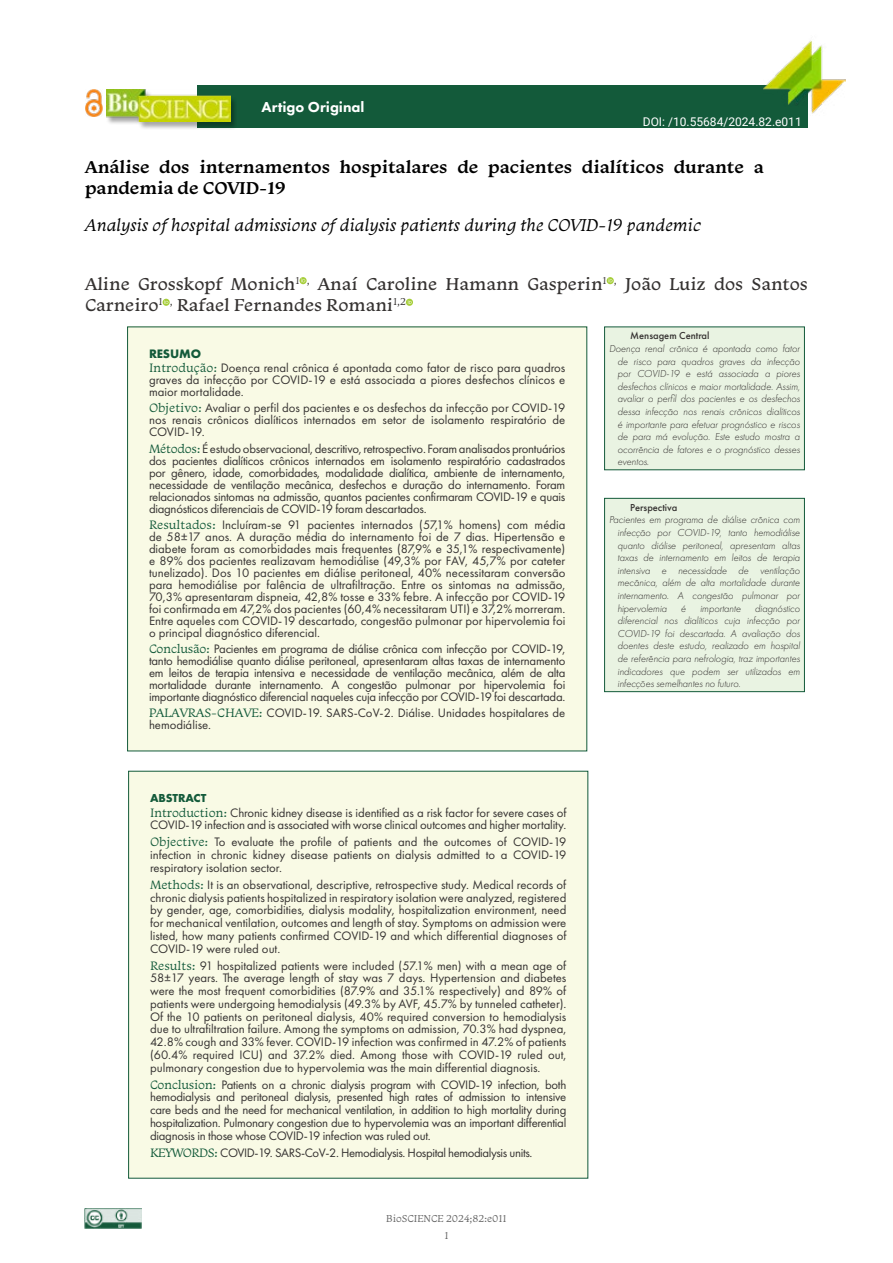
<style>
.page{position:relative;width:893px;height:1263px;background:#fff}
.page>*{position:absolute;margin:0;border:0;box-sizing:border-box;transform-origin:0 0}
.t1{font:18px/21.6px "Monarcha";color:#353231}
.t2{font:600 18px/21.6px "Monarcha";color:#000}
.t3{font:italic 18px "Monarcha";color:#000}
.t4{font:800 15px "Futura PT";color:#fff}
.t5{font:12.75px/12px "Futura PT";color:#353231;text-align:justify}
.t6{font:12.75px "Futura PT";letter-spacing:-.03em;color:#353231}
.t7{font:12px "Roboto";color:#fff}
.t8{font:700 12px "Futura PT";letter-spacing:-.01em;color:#135a3a}
.t9{font:italic 300 10.5px/12.6px "Futura PT";letter-spacing:-.01em;color:#353231;text-align:justify}
.t10{font:500 10.5px "Futura PT";color:#353231}
.t11{font:10.5px/17px "Monarcha";color:#646464;text-align:center}
.s1{font-weight:700;color:#135a3a}
.s2{font-family:"Monarcha";color:#135a3a}
</style>
<div class="page">
<div style="left:198px;top:85px;width:610px;height:43px;background:#135a3a"></div>
<img style="left:764px;top:40px;width:81px;height:74px">
<div style="left:106px;top:91px;width:131px;height:39px;background:#000;opacity:.35"></div>
<img style="left:106px;top:90px;width:124px;height:32px">
<svg style="left:300px;top:277px;width:7px;height:7px"></svg>
<svg style="left:301px;top:278px;width:4px;height:4px"></svg>
<svg style="left:607px;top:277px;width:7px;height:7px"></svg>
<svg style="left:609px;top:278px;width:3px;height:4px"></svg>
<svg style="left:163px;top:299px;width:7px;height:7px"></svg>
<svg style="left:164px;top:300px;width:4px;height:4px"></svg>
<svg style="left:406px;top:299px;width:7px;height:7px"></svg>
<svg style="left:408px;top:300px;width:4px;height:4px"></svg>
<div style="left:128px;top:327px;width:459px;height:424px;background:#f9fae5"></div>
<div style="left:129px;top:771px;width:459px;height:407px;background:#f9fae5"></div>
<img style="left:85px;top:90px;width:17px;height:27px">
<img style="left:85px;top:1208px;width:57px;height:21px">
<div style="left:605px;top:327px;width:199px;height:143px;background:#e9f3e2"></div>
<div style="left:604px;top:327px;width:201px;height:143px;border:1px solid #135a3a"></div>
<div style="left:605px;top:498px;width:199px;height:194px;background:#e9f3e2"></div>
<div style="left:604px;top:498px;width:201px;height:194px;border:1px solid #135a3a"></div>
<p class="t4" style="left:262px;top:98px;width:104px">Artigo Original</p>
<p class="t7" style="left:643px;top:114px;width:160px">DOI: /10.55684/2024.82.e011</p>
<h1 class="t2" style="left:85px;top:155px;width:680px">Análise dos internamentos hospitalares de pacientes dialíticos durante a pandemia de COVID-19</h1>
<h1 class="t3" style="left:85px;top:214px;width:618px">Analysis of hospital admissions of dialysis patients during the COVID-19 pandemic</h1>
<h1 class="t1" style="left:85px;top:272px;width:724px">Aline Grosskopf Monich<sup>1</sup> <sup>,</sup> Anaí Caroline Hamann Gasperin<sup>1</sup> <sup>,</sup> João Luiz dos Santos<br>Carneiro<sup>1</sup> <sup>,</sup> Rafael Fernandes Romani<sup>1,2</sup></h1>
<p class="t5" style="left:149px;top:347px;width:418px;line-height:14.1px"><span class="s1">RESUMO<br></span><span class="s2">Introdução:</span> Doença renal crônica é apontada como fator de risco para quadros</p>
<p class="t5" style="left:149px;top:374px;width:418px">graves da infecção por COVID-19 e está associada a piores desfechos clínicos e maior mortalidade.</p>
<p class="t5" style="left:149px;top:402px;width:418px"><span class="s2">Objetivo:</span> Avaliar o perfil dos pacientes e os desfechos da infecção por COVID-19 nos renais crônicos dialíticos internados em setor de isolamento respiratório de COVID-19.</p>
<p class="t5" style="left:149px;top:442px;width:418px"><span class="s2">Métodos:</span> É estudo observacional, descritivo, retrospectivo. Foram analisados prontuários dos pacientes dialíticos crônicos internados em isolamento respiratório cadastrados por gênero, idade, comorbidades, modalidade dialítica, ambiente de internamento, necessidade de ventilação mecânica, desfechos e duração do internamento. Foram relacionados sintomas na admissão, quantos pacientes confirmaram COVID-19 e quais diagnósticos diferenciais de COVID-19 foram descartados.</p>
<p class="t5" style="left:149px;top:519px;width:418px"><span class="s2">Resultados:</span> Incluíram-se 91 pacientes internados (57,1% homens) com média de 58±17 anos. A duração média do internamento foi de 7 dias. Hipertensão e diabete foram as comorbidades mais frequentes (87,9% e 35,1% respectivamente) e 89% dos pacientes realizavam hemodiálise (49,3% por FAV, 45,7% por cateter tunelizado). Dos 10 pacientes em diálise peritoneal, 40% necessitaram conversão para hemodiálise por falência de ultrafiltração. Entre os sintomas na admissão, 70,3% apresentaram dispneia, 42,8% tosse e 33% febre. A infecção por COVID-19 foi confirmada em 47,2% dos pacientes (60,4% necessitaram UTI) e 37,2% morreram.<br>Entre aqueles com COVID-19 descartado, congestão pulmonar por hipervolemia foi o principal diagnóstico diferencial.</p>
<p class="t5" style="left:149px;top:643px;width:418px"><span class="s2">Conclusão:</span> Pacientes em programa de diálise crônica com infecção por COVID-19, tanto hemodiálise quanto diálise peritoneal, apresentaram altas taxas de internamento em leitos de terapia intensiva e necessidade de ventilação mecânica, além de alta mortalidade durante internamento. A congestão pulmonar por hipervolemia foi importante diagnóstico diferencial naqueles cuja infecção por COVID-19 foi descartada.</p>
<p class="t5" style="left:149px;top:707px;width:418px"><span class="s2">PALAVRAS-CHAVE:</span> COVID-19. SARS-CoV-2. Diálise. Unidades hospitalares de hemodiálise.</p>
<p class="t10" style="left:630px;top:329px;width:81px">Mensagem Central</p>
<p class="t9" style="left:617px;top:342px;width:184px;text-indent:-9px">Doença renal crônica é apontada como fator de risco para quadros graves da infecção por COVID-19 e está associada a piores desfechos clínicos e maior mortalidade. Assim, avaliar o perfil dos pacientes e os desfechos dessa infecção nos renais crônicos dialíticos é importante para efetuar prognóstico e riscos de para má evolução. Este estudo mostra a ocorrência de fatores e o prognóstico desses eventos.</p>
<p class="t10" style="left:630px;top:501px;width:49px">Perspectiva</p>
<p class="t9" style="left:617px;top:514px;width:184px;text-indent:-9px">Pacientes em programa de diálise crônica com infecção por COVID-19, tanto hemodiálise quanto diálise peritoneal, apresentam altas taxas de internamento em leitos de terapia intensiva e necessidade de ventilação mecânica, além de alta mortalidade durante internamento. A congestão pulmonar por hipervolemia</p>
<p class="t9" style="left:617px;top:602px;width:184px;text-indent:137px">diagnóstico diferencial nos dialíticos cuja infecção por COVID-19 foi descartada. A avaliação dos doentes deste estudo, realizado em hospital de referência para nefrologia, traz importantes indicadores que podem ser utilizados em infecções semelhantes no futuro.</p>
<p class="t9" style="left:681px;top:602px;width:7px">é</p>
<p class="t9" style="left:700px;top:602px;width:42px">importante</p>
<p class="t8" style="left:150px;top:790px;width:58px">ABSTRACT</p>
<p class="t5" style="left:150px;top:806px;width:418px;line-height:12.8px"><span class="s2">Introduction:</span> Chronic kidney disease is identified as a risk factor for severe cases of<br>COVID-19 infection and is associated with worse clinical outcomes and higher mortality.</p>
<p class="t5" style="left:150px;top:836px;width:418px;line-height:12.8px"><span class="s2">Objective:</span> To evaluate the profile of patients and the outcomes of COVID-19 infection in chronic kidney disease patients on dialysis admitted to a COVID-19 respiratory isolation sector.</p>
<p class="t5" style="left:150px;top:878px;width:418px;line-height:12.8px"><span class="s2">Methods:</span> It is an observational, descriptive, retrospective study. Medical records of chronic dialysis patients hospitalized in respiratory isolation were analyzed, registered by gender, age, comorbidities, dialysis modality, hospitalization environment, need for mechanical ventilation, outcomes and length of stay. Symptoms on admission were listed, how many patients confirmed COVID-19 and which differential diagnoses of COVID-19 were ruled out.</p>
<p class="t5" style="left:150px;top:959px;width:418px;line-height:12.8px"><span class="s2">Results:</span> 91 hospitalized patients were included (57.1% men) with a mean age of 58±17 years. The average length of stay was 7 days. Hypertension and diabetes were the most frequent comorbidities (87.9% and 35.1% respectively) and 89% of patients were undergoing hemodialysis (49.3% by AVF, 45.7% by tunneled catheter).<br>Of the 10 patients on peritoneal dialysis, 40% required conversion to hemodialysis due to ultrafiltration failure. Among the symptoms on admission, 70.3% had dyspnea, 42.8% cough and 33% fever. COVID-19 infection was confirmed in 47.2% of patients (60.4% required ICU) and 37.2% died. Among those with COVID-19 ruled out, pulmonary congestion due to hypervolemia was the main differential diagnosis.</p>
<p class="t5" style="left:150px;top:1078px;width:418px;line-height:12.8px"><span class="s2">Conclusion:</span> Patients on a chronic dialysis program with COVID-19 infection, both hemodialysis and peritoneal dialysis, presented high rates of admission to intensive care beds and the need for mechanical ventilation, in addition to high mortality during hospitalization. Pulmonary congestion due to hypervolemia was an important differential diagnosis in those whose COVID-19 infection was ruled out.</p>
<p class="t6" style="left:150px;top:1145px;width:384px"><span class="s2">KEYWORDS:</span> COVID-19. SARS-CoV-2. Hemodialysis. Hospital hemodialysis units.</p>
<p class="t11" style="left:386px;top:1210px;width:122px">BioSCIENCE 2024;82:e011<br>1</p>
</div>
